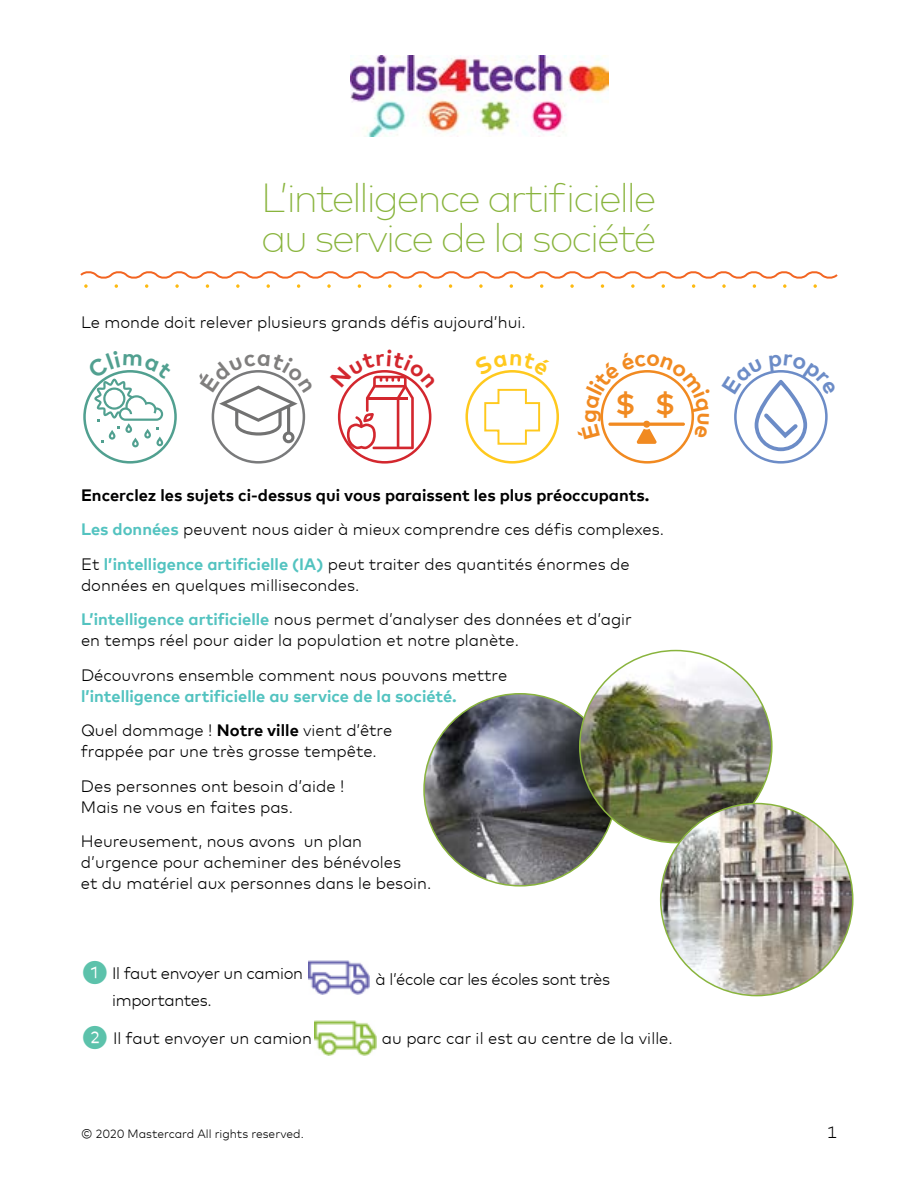
<style>
.page{position:relative;width:918px;height:1188px;background:#fff}
.page>*{position:absolute;margin:0;border:0;box-sizing:border-box;transform-origin:0 0}
.t1{font:200 40.5px/40.5px "Mark Offc For MC";letter-spacing:-.05em;color:#89b43d}
.t2{font:500 30.3px "Mark Offc For MC";color:#f18a21}
.t3{font:300 16.5px/34.5px "Mark Offc For MC";color:#000}
.t4{font:700 16.5px/34.5px "Mark Offc For MC";color:#53c3c0}
.t5{font:300 16.5px "Mark Offc For MC";letter-spacing:-.02em;color:#000}
.t6{font:300 12px "Mark Offc For MC";color:#000}
.s1{font-weight:700}
.s2{font-weight:700;color:#53c3c0}
.s3{font-weight:300;color:#000}
.s4{color:#000}
.s5{font-size:27px;color:#5cc2ab}
</style>
<div class="page">
<img style="left:351px;top:56px;width:257px;height:81px">
<svg style="left:80px;top:271px;width:758px;height:17px"></svg>
<img style="left:424px;top:694px;width:192px;height:192px;border-radius:96px">
<img style="left:580px;top:651px;width:192px;height:192px;border-radius:96px">
<img style="left:661px;top:804px;width:192px;height:192px;border-radius:96px">
<div style="left:83px;top:370px;width:94px;height:94px;border:3px solid #51a090;border-radius:50%"></div>
<div style="left:465px;top:370px;width:94px;height:94px;border:3px solid #ffc91e;border-radius:50%"></div>
<svg style="left:484px;top:388px;width:57px;height:57px"></svg>
<img style="left:315px;top:1021px;width:61px;height:34px">
<img style="left:308px;top:960px;width:62px;height:34px">
<svg style="left:87px;top:370px;width:86px;height:77px"></svg>
<svg style="left:211px;top:370px;width:95px;height:73px"></svg>
<svg style="left:337px;top:370px;width:95px;height:79px"></svg>
<svg style="left:489px;top:370px;width:46px;height:6px"></svg>
<svg style="left:734px;top:370px;width:94px;height:81px"></svg>
<svg style="left:600px;top:370px;width:95px;height:74px"></svg>
<h1 class="t1" style="left:261px;top:174px;width:397px">L’intelligence artificielle au service de la société</h1>
<p class="t3" style="left:81px;top:304px;width:446px">Le monde doit relever plusieurs grands défis aujourd’hui.</p>
<h2 class="t2" style="left:615px;top:382px;width:62px">$ $</h2>
<p class="t3" style="left:81px;top:476px;width:585px"><span class="s1">Encerclez les sujets ci-dessus qui vous paraissent les plus préoccupants.<br></span><span class="s2">Les données</span> peuvent nous aider à mieux comprendre ces défis complexes.<br>Et <span class="s2">l’intelligence artificielle (IA)</span> peut traiter des quantités énormes de</p>
<p class="t3" style="left:81px;top:566px;width:552px">données en quelques millisecondes.<br><span class="s2">L’intelligence artificielle</span> nous permet d’analyser des données et d’agir</p>
<p class="t3" style="left:81px;top:622px;width:439px">en temps réel pour aider la population et notre planète.<br>Découvrons ensemble comment nous pouvons mettre</p>
<p class="t4" style="left:81px;top:677px;width:377px">l’intelligence artificielle au service de la société.<br><span class="s3">Quel dommage !</span> <span class="s4">Notre ville</span> <span class="s3">vient d’être</span></p>
<p class="t3" style="left:81px;top:733px;width:297px">frappée par une très grosse tempête.<br>Des personnes ont besoin d’aide !</p>
<p class="t3" style="left:81px;top:788px;width:283px">Mais ne vous en faites pas.<br>Heureusement, nous avons un plan</p>
<p class="t3" style="left:81px;top:850px;width:352px;line-height:21px">d’urgence pour acheminer des bénévoles<br>et du matériel aux personnes dans le besoin.</p>
<p class="t5" style="left:81px;top:961px;width:224px"><span class="s5">❶</span> Il faut envoyer un camion</p>
<p class="t5" style="left:376px;top:967px;width:236px">à l’école car les écoles sont très</p>
<p class="t5" style="left:112px;top:988px;width:101px">importantes.</p>
<p class="t3" style="left:81px;top:1019px;width:232px"><span class="s5">❷</span> Il faut envoyer un camion</p>
<p class="t3" style="left:382px;top:1019px;width:292px">au parc car il est au centre de la ville.</p>
<p class="t6" style="left:81px;top:1125px;width:224px">© 2020 Mastercard All rights reserved.</p>
<p class="t3" style="left:827px;top:1114px;width:11px">1</p>
</div>
